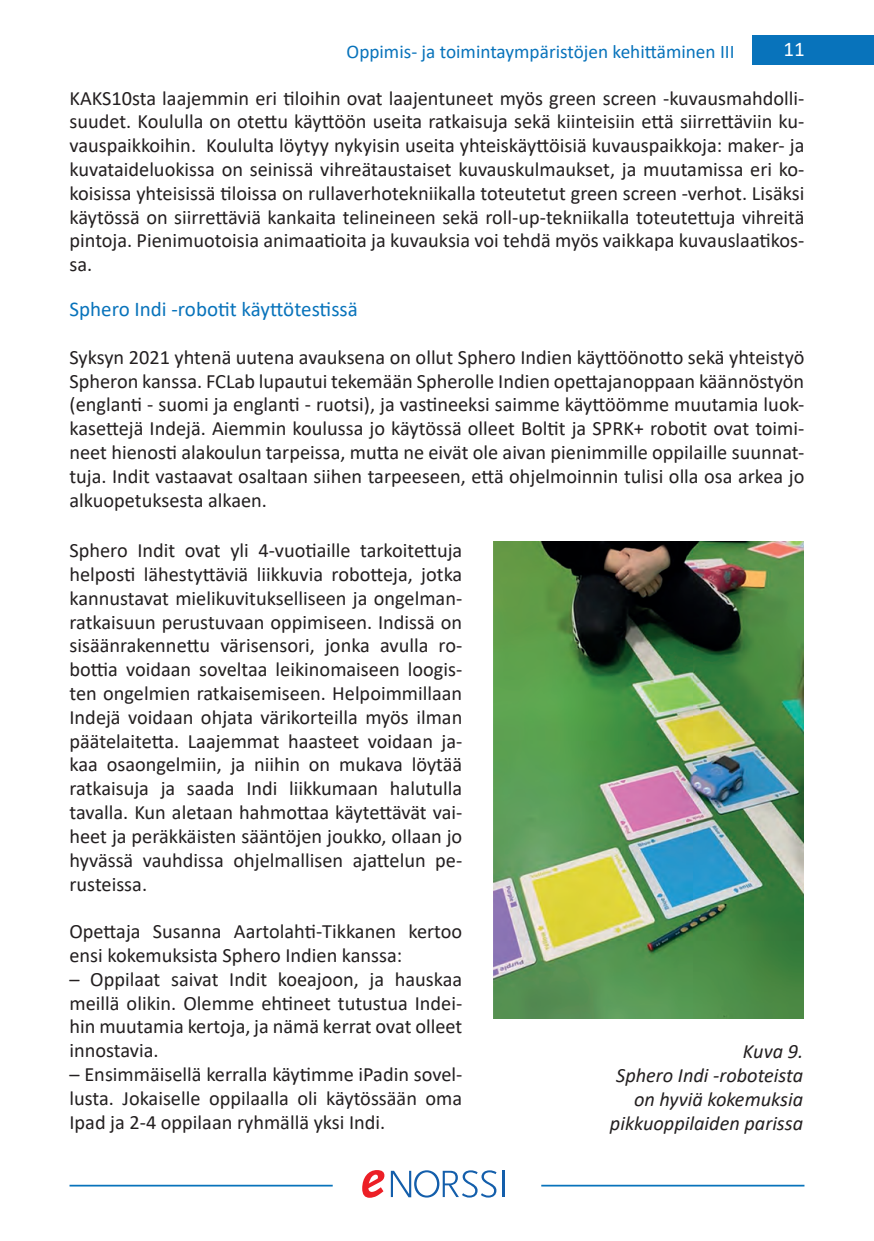
<style>
.page{position:relative;width:874px;height:1241px;background:#fff}
.page>*{position:absolute;margin:0;border:0;box-sizing:border-box;transform-origin:0 0}
.t1{font:21px "Calibri";color:#0873bb}
.t2{font:21px "Calibri";color:#fff}
.t3{font:20.3px/23.8px "Calibri";color:#231f20;text-align:justify}
.t4{font:italic 20.3px/23.8px "Calibri";color:#231f20;text-align:right}
.t5{font:19.25px "Calibri";color:#0873bb}
</style>
<div class="page">
<div style="left:752px;top:36px;width:121px;height:29px;background:#0873bb"></div>
<hr style="left:69px;top:1184px;width:263px;height:2px;background:#0873bb">
<hr style="left:541px;top:1184px;width:263px;height:2px;background:#0873bb">
<svg style="left:362px;top:1170px;width:22px;height:27px"></svg>
<svg style="left:390px;top:1170px;width:106px;height:27px"></svg>
<hr style="left:502px;top:1170px;width:2px;height:26px;background:#135eab">
<img style="left:493px;top:542px;width:309px;height:476px">
<p class="t5" style="left:346px;top:39px;width:389px">Oppimis- ja toimintaympäristöjen kehittäminen III</p>
<p class="t2" style="left:783px;top:35px;width:23px">11</p>
<p class="t3" style="left:69px;top:85px;width:736px">KAKS10sta laajemmin eri tiloihin ovat laajentuneet myös green screen -kuvausmahdolli&shy;suudet. Koululla on otettu käyttöön useita ratkaisuja sekä kiinteisiin että siirrettäviin ku&shy;vauspaikkoihin. Koululta löytyy nykyisin useita yhteiskäyttöisiä kuvauspaikkoja: maker- ja kuvataideluokissa on seinissä vihreätaustaiset kuvauskulmaukset, ja muutamissa eri ko&shy;koisissa yhteisissä tiloissa on rullaverhotekniikalla toteutetut green screen -verhot. Lisäksi käytössä on siirrettäviä kankaita telineineen sekä roll-up-tekniikalla toteutettuja vihreitä pintoja. Pienimuotoisia animaatioita ja kuvauksia voi tehdä myös vaikkapa kuvauslaatikos&shy;sa.</p>
<p class="t1" style="left:69px;top:294px;width:290px">Sphero Indi -robotit käyttötestissä</p>
<p class="t3" style="left:69px;top:344px;width:736px">Syksyn 2021 yhtenä uutena avauksena on ollut Sphero Indien käyttöönotto sekä yhteistyö Spheron kanssa. FCLab lupautui tekemään Spherolle Indien opettajanoppaan käännöstyön (englanti - suomi ja englanti - ruotsi), ja vastineeksi saimme käyttöömme muutamia luok&shy;kasettejä Indejä. Aiemmin koulussa jo käytössä olleet Boltit ja SPRK+ robotit ovat toimi&shy;neet hienosti alakoulun tarpeissa, mutta ne eivät ole aivan pienimmille oppilaille suunnat&shy;tuja. Indit vastaavat osaltaan siihen tarpeeseen, että ohjelmoinnin tulisi olla osa arkea jo alkuopetuksesta alkaen.</p>
<p class="t3" style="left:69px;top:538px;width:394px">Sphero Indit ovat yli 4-vuotiaille tarkoitettuja helposti lähestyttäviä liikkuvia robotteja, jotka kannustavat mielikuvitukselliseen ja ongelman&shy;ratkaisuun perustuvaan oppimiseen. Indissä on sisäänrakennettu värisensori, jonka avulla ro&shy;bottia voidaan soveltaa leikinomaiseen loogis&shy;ten ongelmien ratkaisemiseen. Helpoimmillaan Indejä voidaan ohjata värikorteilla myös ilman päätelaitetta. Laajemmat haasteet voidaan ja&shy;kaa osaongelmiin, ja niihin on mukava löytää ratkaisuja ja saada Indi liikkumaan halutulla tavalla. Kun aletaan hahmottaa käytettävät vai&shy;heet ja peräkkäisten sääntöjen joukko, ollaan jo hyvässä vauhdissa ohjelmallisen ajattelun pe&shy;rusteissa.</p>
<p class="t3" style="left:69px;top:918px;width:394px">Opettaja Susanna Aartolahti-Tikkanen kertoo ensi kokemuksista Sphero Indien kanssa:</p>
<p class="t3" style="left:69px;top:966px;width:394px">– Oppilaat saivat Indit koeajoon, ja hauskaa meillä olikin. Olemme ehtineet tutustua Indei&shy;hin muutamia kertoja, ja nämä kerrat ovat olleet innostavia.</p>
<p class="t3" style="left:69px;top:1061px;width:394px">– Ensimmäisellä kerralla käytimme iPadin sovel&shy;lusta. Jokaiselle oppilaalla oli käytössään oma Ipad ja 2-4 oppilaan ryhmällä yksi Indi.</p>
<p class="t4" style="left:609px;top:1038px;width:195px">Kuva 9.<br>Sphero Indi -roboteista on hyviä kokemuksia pikkuoppilaiden parissa</p>
</div>
